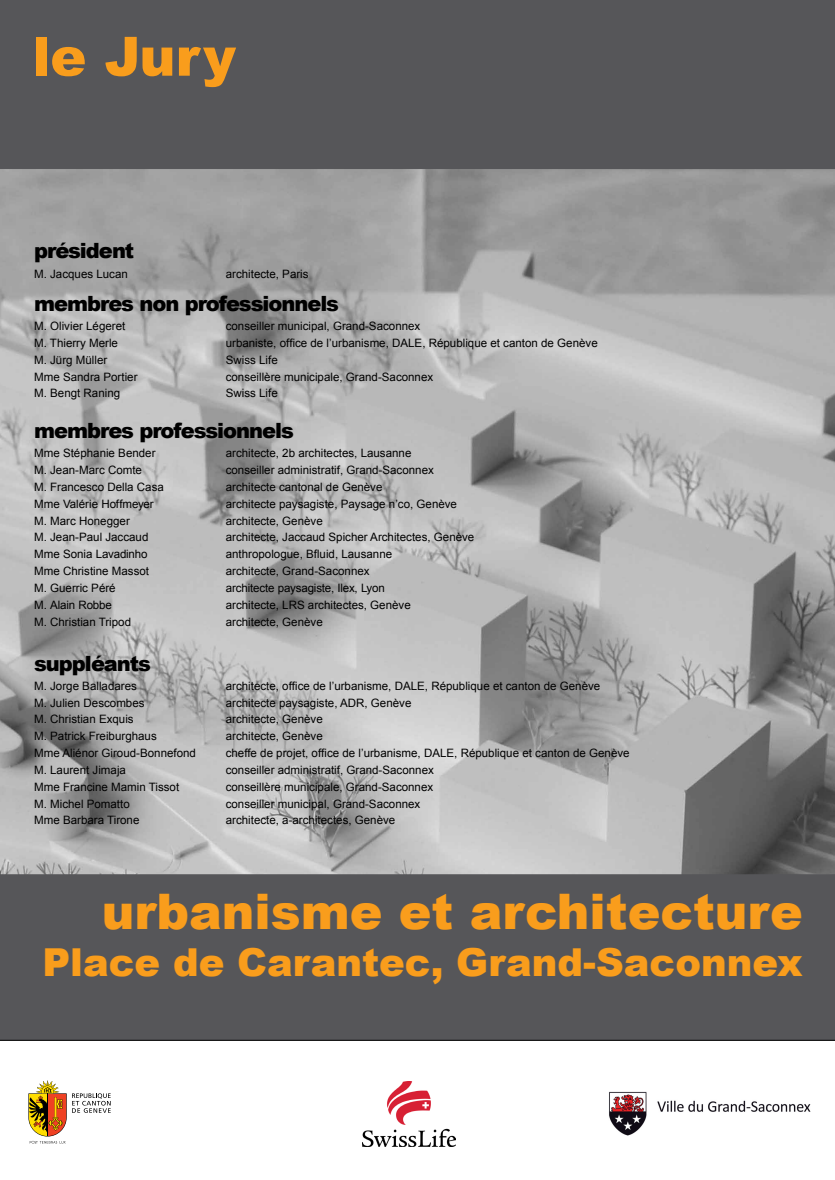
<style>
.page{position:relative;width:835px;height:1180px;background:#fff}
.page>*{position:absolute;margin:0;border:0;box-sizing:border-box;transform-origin:0 0}
.t1{font:900 54.25px "Arial";color:#f99d1c}
.t2{font:900 49px "Arial";color:#f99d1c}
.t3{font:900 38.5px "Arial";color:#f99d1c}
.t4{font:900 21px "Arial";letter-spacing:-.05em;color:#000}
.t5{font:11.55px "Arial";color:#000}
</style>
<div class="page">
<img style="left:0;top:169px;width:834px;height:705px">
<div style="left:0;top:874px;width:834px;height:166px;background:#565659"></div>
<div style="left:0;top:0;width:834px;height:169px;background:#565659"></div>
<hr style="left:0;top:1040px;width:834px;height:1px;background:#000">
<svg style="left:28px;top:1080px;width:83px;height:63px"></svg>
<img style="left:609px;top:1091px;width:202px;height:45px">
<img style="left:362px;top:1081px;width:93px;height:65px">
<h1 class="t1" style="left:32px;top:17px;width:205px">le Jury</h1>
<h3 class="t4" style="left:34px;top:236px;width:101px">président</h3>
<p class="t5" style="left:34px;top:267px;width:95px">M. Jacques Lucan</p>
<p class="t5" style="left:226px;top:267px;width:84px">architecte, Paris</p>
<h3 class="t4" style="left:34px;top:288px;width:306px">membres non professionnels</h3>
<p class="t5" style="left:34px;top:318px;width:93px">M. Olivier Légeret</p>
<p class="t5" style="left:226px;top:318px;width:196px">conseiller municipal, Grand-Saconnex</p>
<p class="t5" style="left:34px;top:335px;width:85px">M. Thierry Merle</p>
<p class="t5" style="left:226px;top:335px;width:373px">urbaniste, office de l’urbanisme, DALE, République et canton de Genève</p>
<p class="t5" style="left:34px;top:352px;width:75px">M. Jürg Müller</p>
<p class="t5" style="left:226px;top:352px;width:53px">Swiss Life</p>
<p class="t5" style="left:34px;top:369px;width:105px">Mme Sandra Portier</p>
<p class="t5" style="left:226px;top:369px;width:209px">conseillère municipale, Grand-Saconnex</p>
<p class="t5" style="left:34px;top:386px;width:88px">M. Bengt Raning</p>
<p class="t5" style="left:226px;top:386px;width:53px">Swiss Life</p>
<h3 class="t4" style="left:34px;top:416px;width:261px">membres professionnels</h3>
<p class="t5" style="left:34px;top:446px;width:123px">Mme Stéphanie Bender</p>
<p class="t5" style="left:226px;top:446px;width:187px">architecte, 2b architectes, Lausanne</p>
<p class="t5" style="left:34px;top:462px;width:109px">M. Jean-Marc Comte</p>
<p class="t5" style="left:226px;top:462px;width:209px">conseiller administratif, Grand-Saconnex</p>
<p class="t5" style="left:34px;top:479px;width:131px">M. Francesco Della Casa</p>
<p class="t5" style="left:226px;top:479px;width:158px">architecte cantonal de Genève</p>
<p class="t5" style="left:34px;top:496px;width:121px">Mme Valérie Hoffmeyer</p>
<p class="t5" style="left:226px;top:496px;width:233px">architecte paysagiste, Paysage n’co, Genève</p>
<p class="t5" style="left:34px;top:513px;width:97px">M. Marc Honegger</p>
<p class="t5" style="left:226px;top:513px;width:98px">architecte, Genève</p>
<p class="t5" style="left:34px;top:530px;width:116px">M. Jean-Paul Jaccaud</p>
<p class="t5" style="left:226px;top:530px;width:250px">architecte, Jaccaud Spicher Architectes, Genève</p>
<p class="t5" style="left:34px;top:547px;width:115px">Mme Sonia Lavadinho</p>
<p class="t5" style="left:226px;top:547px;width:168px">anthropologue, Bfluid, Lausanne</p>
<p class="t5" style="left:34px;top:563px;width:116px">Mme Christine Massot</p>
<p class="t5" style="left:226px;top:563px;width:145px">architecte, Grand-Saconnex</p>
<p class="t5" style="left:34px;top:580px;width:83px">M. Guerric Péré</p>
<p class="t5" style="left:226px;top:580px;width:161px">architecte paysagiste, Ilex, Lyon</p>
<p class="t5" style="left:34px;top:597px;width:79px">M. Alain Robbe</p>
<p class="t5" style="left:226px;top:597px;width:186px">architecte, LRS architectes, Genève</p>
<p class="t5" style="left:34px;top:614px;width:98px">M. Christian Tripod</p>
<p class="t5" style="left:226px;top:614px;width:98px">architecte, Genève</p>
<h3 class="t4" style="left:34px;top:648px;width:118px">suppléants</h3>
<p class="t5" style="left:34px;top:678px;width:104px">M. Jorge Balladares</p>
<p class="t5" style="left:226px;top:678px;width:376px">architecte, office de l’urbanisme, DALE, République et canton de Genève</p>
<p class="t5" style="left:34px;top:695px;width:112px">M. Julien Descombes</p>
<p class="t5" style="left:226px;top:695px;width:187px">architecte paysagiste, ADR, Genève</p>
<p class="t5" style="left:34px;top:712px;width:101px">M. Christian Exquis</p>
<p class="t5" style="left:226px;top:712px;width:98px">architecte, Genève</p>
<p class="t5" style="left:34px;top:728px;width:124px">M. Patrick Freiburghaus</p>
<p class="t5" style="left:226px;top:728px;width:98px">architecte, Genève</p>
<p class="t5" style="left:34px;top:745px;width:163px">Mme Aliénor Giroud-Bonnefond</p>
<p class="t5" style="left:226px;top:745px;width:405px">cheffe de projet, office de l’urbanisme, DALE, République et canton de Genève</p>
<p class="t5" style="left:34px;top:762px;width:93px">M. Laurent Jimaja</p>
<p class="t5" style="left:226px;top:762px;width:209px">conseiller administratif, Grand-Saconnex</p>
<p class="t5" style="left:34px;top:779px;width:147px">Mme Francine Mamin Tissot</p>
<p class="t5" style="left:226px;top:779px;width:209px">conseillère municipale, Grand-Saconnex</p>
<p class="t5" style="left:34px;top:796px;width:97px">M. Michel Pomatto</p>
<p class="t5" style="left:226px;top:796px;width:196px">conseiller municipal, Grand-Saconnex</p>
<p class="t5" style="left:34px;top:813px;width:107px">Mme Barbara Tirone</p>
<p class="t5" style="left:226px;top:813px;width:171px">architecte, a-architectes, Genève</p>
<h2 class="t2" style="left:102px;top:876px;width:702px">urbanisme et architecture</h2>
<h3 class="t3" style="left:42px;top:934px;width:761px">Place de Carantec, Grand-Saconnex</h3>
</div>
